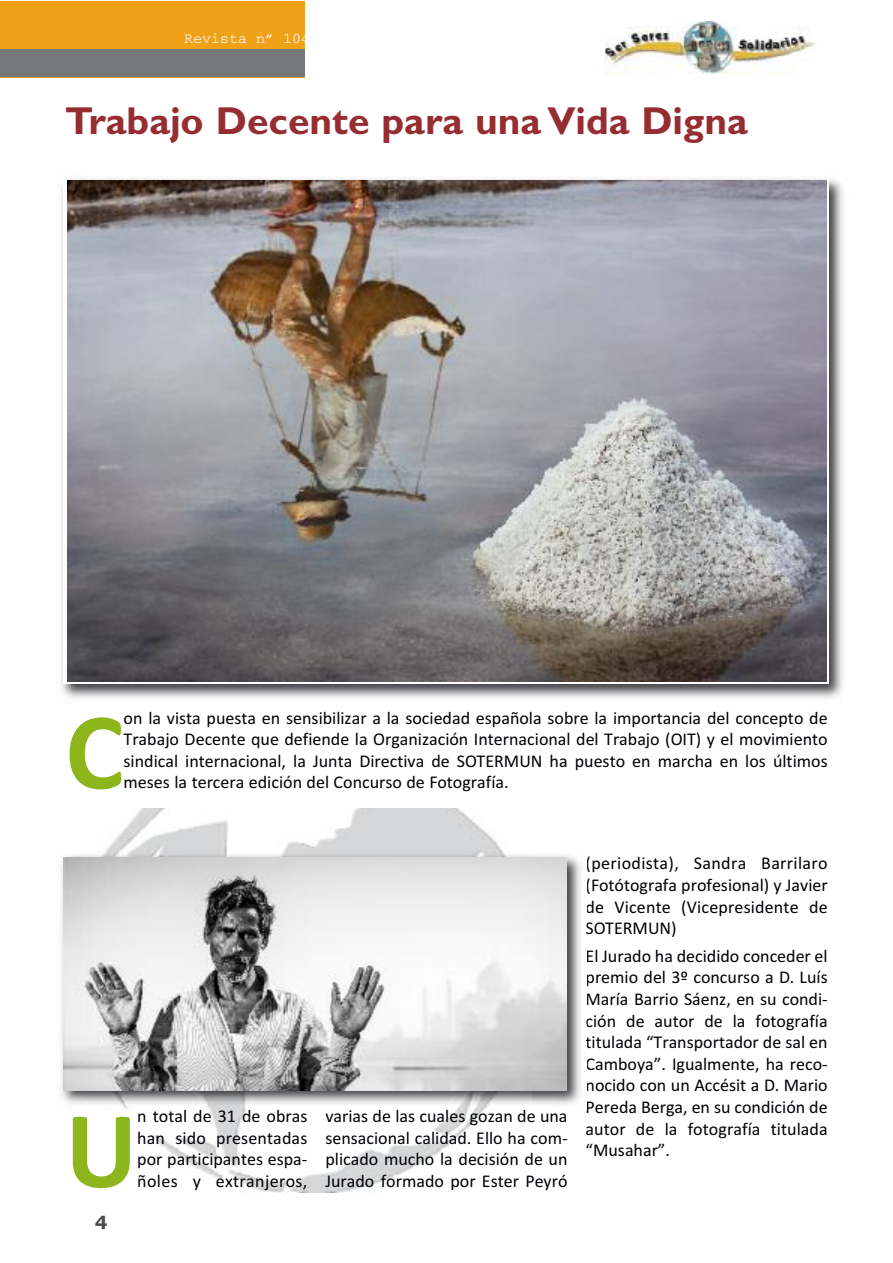
<style>
.page{position:relative;width:893px;height:1263px;background:#fff}
.page>*{position:absolute;margin:0;border:0;box-sizing:border-box;transform-origin:0 0}
.t1{font:700 110.4px "Calibri";color:#8cb61c}
.t2{font:700 39px "Gill Sans";color:#962d32}
.t3{font:18px/21.6px "Calibri";color:#000006;text-align:justify}
.t4{font:18px "font 000000001 a 724 cdf";color:#4d4d51}
.t5{font:15px "Courier";color:#fff}
</style>
<div class="page">
<img style="left:152px;top:1110px;width:332px;height:82px">
<img style="left:106px;top:808px;width:395px;height:42px">
<div style="left:0;top:1px;width:305px;height:77px;background:#efa118"></div>
<div style="left:0;top:49px;width:305px;height:28px;background:#777879"></div>
<img style="left:604px;top:22px;width:211px;height:52px">
<img style="left:61px;top:178px;width:783px;height:521px">
<img style="left:67px;top:180px;width:759px;height:502px">
<img style="left:61px;top:850px;width:525px;height:260px">
<img style="left:64px;top:857px;width:502px;height:233px">
<p class="t5" style="left:184px;top:31px;width:127px">Revista n” 104</p>
<h2 class="t2" style="left:65px;top:98px;width:684px">Trabajo Decente para una Vida Digna</h2>
<h1 class="t1" style="left:65px;top:681px;width:60px">C</h1>
<p class="t3" style="left:124px;top:707px;width:706px">on la vista puesta en sensibilizar a la sociedad española sobre la importancia del concepto de Trabajo Decente que defiende la Organización Internacional del Trabajo (OIT) y el movimiento sindical internacional, la Junta Directiva de SOTERMUN ha puesto en marcha en los últimos meses la tercera edición del Concurso de Fotografía.</p>
<h1 class="t1" style="left:65px;top:1080px;width:74px">U</h1>
<p class="t3" style="left:137px;top:1105px;width:172px">n total de 31 de obras han sido presentadas por participantes espa&shy;ñoles y extranjeros,</p>
<p class="t3" style="left:325px;top:1105px;width:244px">varias de las cuales gozan de una sensacional calidad. Ello ha com&shy;plicado mucho la decisión de un Jurado formado por Ester Peyró</p>
<p class="t4" style="left:95px;top:1211px;width:14px">4</p>
<p class="t3" style="left:586px;top:853px;width:244px">(periodista), Sandra Barrilaro (Fotótografa profesional) y Javier de Vicente (Vicepresidente de SOTERMUN)</p>
<p class="t3" style="left:586px;top:945px;width:244px">El Jurado ha decidido conceder el premio del 3º concurso a D. Luís María Barrio Sáenz, en su condi&shy;ción de autor de la fotografía titulada “Transportador de sal en Camboya”. Igualmente, ha reco&shy;nocido con un Accésit a D. Mario Pereda Berga, en su condición de autor de la fotografía titulada “Musahar”.</p>
</div>
